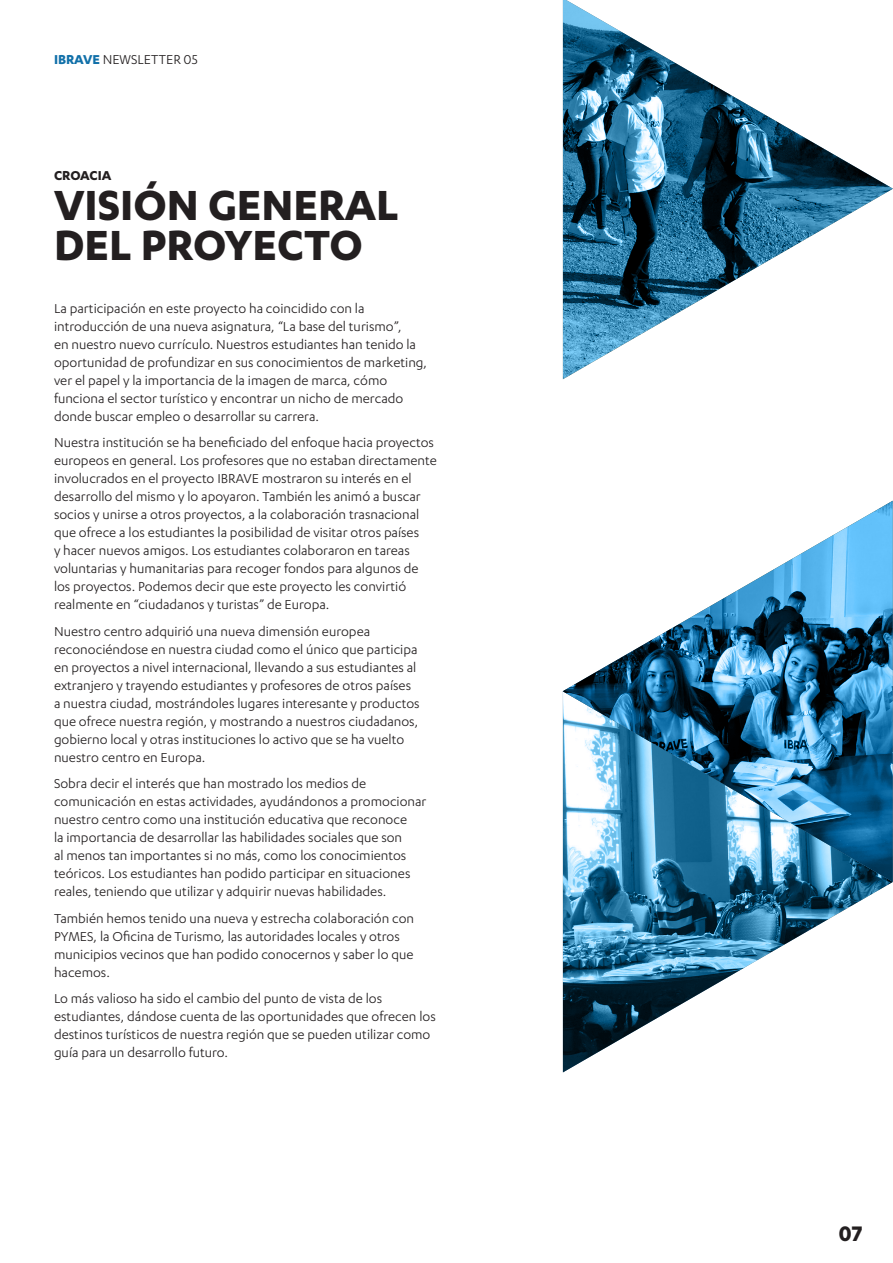
<style>
.page{position:relative;width:893px;height:1263px;background:#fff}
.page>*{position:absolute;margin:0;border:0;box-sizing:border-box;transform-origin:0 0}
.t1{font:700 48.9px/39.8px "Karbon";color:#231f20}
.t2{font:700 24.45px "Karbon";color:#231f20}
.t3{font:15px/18px "Karbon";color:#231f20}
.t4{font:700 15px "Karbon";letter-spacing:-.005em;color:#231f20}
.s1{font-weight:700;color:#1170a9}
</style>
<div class="page">
<img style="left:563px;top:882px;width:330px;height:190px">
<img style="left:563px;top:501px;width:330px;height:381px">
<img style="left:563px;top:0;width:330px;height:379px">
<p class="t3" style="left:54px;top:50px;width:145px"><span class="s1">IBRAVE</span> NEWSLETTER 05</p>
<p class="t4" style="left:54px;top:167px;width:59px">CROACIA</p>
<h1 class="t1" style="left:54px;top:183px;width:346px">VISIÓN GENERAL<br>DEL PROYECTO</h1>
<p class="t3" style="left:54px;top:299px;width:375px">La participación en este proyecto ha coincidido con la introducción de una nueva asignatura, “La base del turismo”,<br>en nuestro nuevo currículo. Nuestros estudiantes han tenido la oportunidad de profundizar en sus conocimientos de marketing, ver el papel y la importancia de la imagen de marca, cómo funciona el sector turístico y encontrar un nicho de mercado donde buscar empleo o desarrollar su carrera.</p>
<p class="t3" style="left:54px;top:433px;width:384px">Nuestra institución se ha beneficiado del enfoque hacia proyectos europeos en general. Los profesores que no estaban directamente involucrados en el proyecto IBRAVE mostraron su interés en el desarrollo del mismo y lo apoyaron. También les animó a buscar socios y unirse a otros proyectos, a la colaboración trasnacional que ofrece a los estudiantes la posibilidad de visitar otros países<br>y hacer nuevos amigos. Los estudiantes colaboraron en tareas voluntarias y humanitarias para recoger fondos para algunos de los proyectos. Podemos decir que este proyecto les convirtió realmente en “ciudadanos y turistas” de Europa.</p>
<p class="t3" style="left:54px;top:622px;width:367px">Nuestro centro adquirió una nueva dimensión europea reconociéndose en nuestra ciudad como el único que participa en proyectos a nivel internacional, llevando a sus estudiantes al extranjero y trayendo estudiantes y profesores de otros países a nuestra ciudad, mostrándoles lugares interesante y productos que ofrece nuestra región, y mostrando a nuestros ciudadanos, gobierno local y otras instituciones lo activo que se ha vuelto nuestro centro en Europa.</p>
<p class="t3" style="left:54px;top:774px;width:374px">Sobra decir el interés que han mostrado los medios de comunicación en estas actividades, ayudándonos a promocionar nuestro centro como una institución educativa que reconoce<br>la importancia de desarrollar las habilidades sociales que son<br>al menos tan importantes si no más, como los conocimientos teóricos. Los estudiantes han podido participar en situaciones reales, teniendo que utilizar y adquirir nuevas habilidades.</p>
<p class="t3" style="left:54px;top:909px;width:362px">También hemos tenido una nueva y estrecha colaboración con PYMES, la Oficina de Turismo, las autoridades locales y otros municipios vecinos que han podido conocernos y saber lo que hacemos.</p>
<p class="t3" style="left:54px;top:989px;width:383px">Lo más valioso ha sido el cambio del punto de vista de los estudiantes, dándose cuenta de las oportunidades que ofrecen los destinos turísticos de nuestra región que se pueden utilizar como guía para un desarrollo futuro.</p>
<h2 class="t2" style="left:839px;top:1220px;width:25px">07</h2>
</div>
